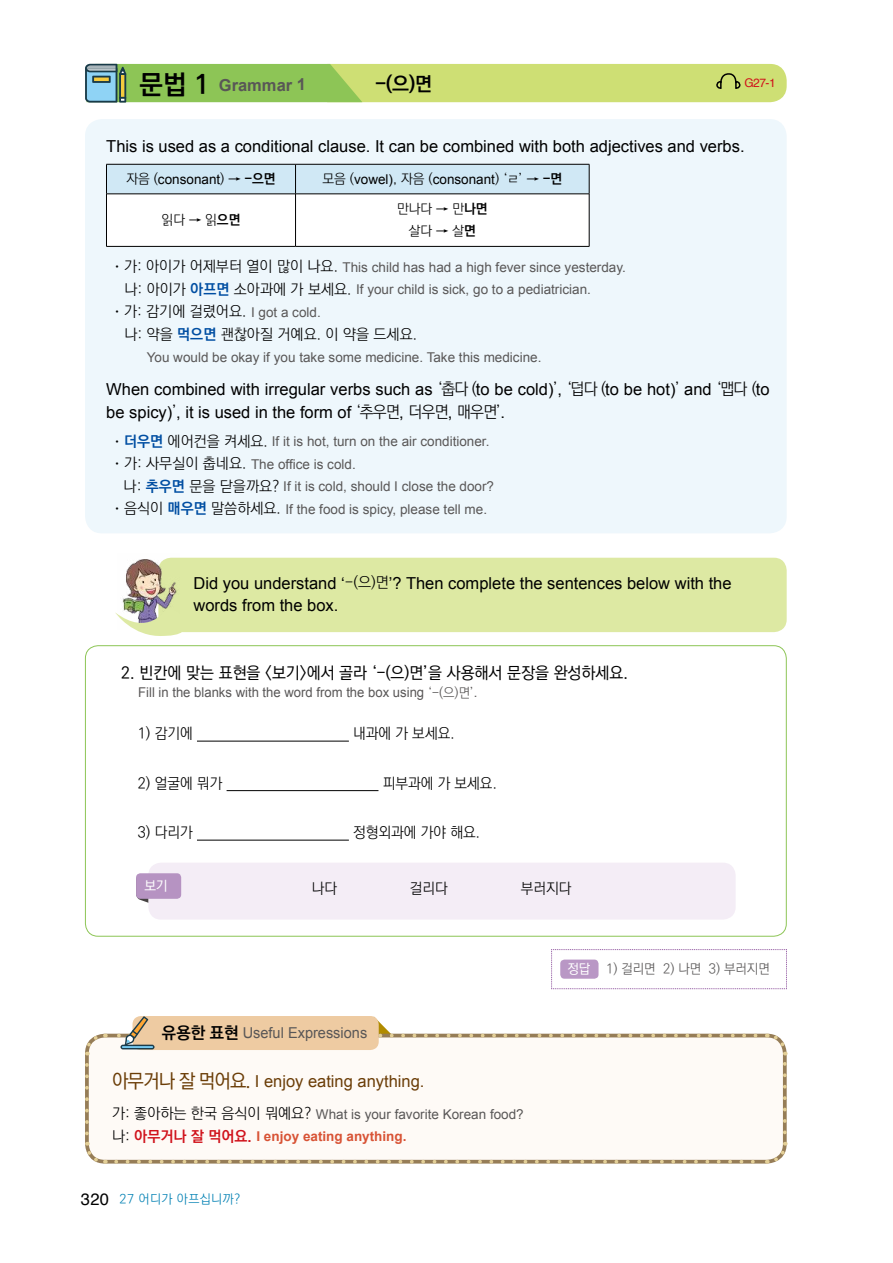
<style>
.page{position:relative;width:893px;height:1263px;background:#fff}
.page>*{position:absolute;margin:0;border:0;box-sizing:border-box;transform-origin:0 0}
.t1{font:700 19.5px "Ko Pub Dotum";color:#000}
.t2{font:16.5px/23.2px "Arial";color:#000}
.t3{font:500 16.5px "Ko Pub Dotum";color:#000}
.t4{font:16.5px "Arial";color:#6b3d07}
.t5{font:700 16.5px "Arial";color:#595757}
.t6{font:300 15px/22.5px "Ko Pub Dotum";color:#000}
.t7{font:15px "Arial";color:#595757}
.t8{font:13.5px/22.5px "Arial";color:#595757}
.t9{font:13.5px "Arial";color:#000}
.t10{font:300 13.5px/22.5px "Ko Pub Dotum";color:#000;text-align:center}
.t11{font:300 13.5px "Ko Pub Dotum";color:#595757}
.t12{font:500 13.5px "Ko Pub Dotum";color:#fff}
.t13{font:300 12.75px "Ko Pub Dotum";letter-spacing:.025em;color:#0080b3}
.t14{font:12px "Helvetica";color:#d0121b}
.s1{font-family:"Ko Pub Dotum";font-size:27px;color:#000}
.s2{font-family:"Ko Pub Dotum";font-weight:300}
.s3{font-family:"Ko Pub Dotum";font-weight:700}
.s4{font-weight:700}
.s5{font-family:"Ko Pub Dotum";font-weight:700;font-size:15px;color:#000}
.s6{font-family:"Ko Pub Dotum";font-weight:300;font-size:15px;color:#000}
.s7{font-family:"Ko Pub Dotum";font-weight:700;font-size:15px;color:#004ea2}
.s8{font-family:"Arial";font-weight:400;font-size:13.5px;color:#595757}
.s9{font-weight:700;color:#004ea2}
.s10{font-family:"Ko Pub Dotum";font-weight:300;font-size:15px}
.s11{font-weight:500;color:#fff}
.s12{font-family:"Ko Pub Dotum";font-weight:700;font-size:16.5px;color:#000}
.s13{font-family:"Ko Pub Dotum";font-weight:500;font-size:19.5px}
.s14{font-family:"Ko Pub Dotum";font-weight:700;font-size:15px;color:#d0121b}
.s15{font-weight:700;color:#d85335}
.s16{font-family:"Helvetica";font-weight:400;font-size:16.5px;color:#000}
</style>
<div class="page">
<svg style="left:137px;top:898px;width:20px;height:21px"></svg>
<div style="left:148px;top:863px;width:588px;height:56px;background:#f4edf6;border-radius:13px"></div>
<div style="left:136px;top:873px;width:45px;height:26px;background:#b693c2;border-radius:4px"></div>
<hr style="left:197px;top:741px;width:152px;height:1px;background:#000">
<hr style="left:227px;top:790px;width:151px;height:1px;background:#000">
<hr style="left:197px;top:840px;width:152px;height:1px;background:#000">
<div style="left:85px;top:119px;width:702px;height:414px;background:#eef7fc;border-radius:17px"></div>
<svg style="left:107px;top:165px;width:482px;height:81px;background:#ebf4f8"></svg>
<hr style="left:106px;top:164px;width:190px;height:1px;background:#000">
<hr style="left:106px;top:164px;width:1px;height:30px;background:#000">
<hr style="left:296px;top:164px;width:293px;height:1px;background:#000">
<hr style="left:295px;top:164px;width:1px;height:30px;background:#000">
<hr style="left:589px;top:164px;width:1px;height:30px;background:#000">
<hr style="left:106px;top:194px;width:190px;height:1px;background:#000">
<hr style="left:106px;top:194px;width:1px;height:52px;background:#000">
<hr style="left:296px;top:194px;width:293px;height:1px;background:#000">
<hr style="left:295px;top:194px;width:1px;height:52px;background:#000">
<hr style="left:589px;top:194px;width:1px;height:52px;background:#000">
<hr style="left:106px;top:246px;width:190px;height:1px;background:#000">
<hr style="left:296px;top:246px;width:293px;height:1px;background:#000">
<svg style="left:85px;top:64px;width:702px;height:39px;background:#b4d26f"></svg>
<div style="left:158px;top:558px;width:629px;height:74px;background:#dde9a3;border-radius:13px"></div>
<img style="left:122px;top:557px;width:58px;height:49px">
<svg style="left:115px;top:606px;width:73px;height:30px"></svg>
<svg style="left:551px;top:949px;width:236px;height:40px"></svg>
<div style="left:87px;top:1035px;width:698px;height:127px;background:#fefaf6;border-radius:18px"></div>
<svg style="left:116px;top:1160px;width:645px;height:3px;background:#ab9368"></svg>
<svg style="left:85px;top:1065px;width:21px;height:99px"></svg>
<svg style="left:767px;top:1142px;width:21px;height:22px"></svg>
<svg style="left:767px;top:1033px;width:20px;height:99px"></svg>
<svg style="left:85px;top:1016px;width:671px;height:39px"></svg>
<p class="t5" style="left:140px;top:74px;width:168px"><span class="s1">문법 1</span> Grammar 1</p>
<h1 class="t1" style="left:375px;top:75px;width:59px">-(으)면</h1>
<p class="t14" style="left:744px;top:75px;width:33px">G27-1</p>
<p class="t2" style="left:106px;top:134px;width:640px">This is used as a conditional clause. It can be combined with both adjectives and verbs.</p>
<p class="t9" style="left:126px;top:170px;width:151px"><span class="s2">자음 (</span>consonant<span class="s2">) →</span> <span class="s3">-으면</span></p>
<p class="t9" style="left:322px;top:170px;width:241px"><span class="s2">모음 (</span>vowel)<span class="s2">, 자음 (</span>consonant<span class="s2">) ‘ㄹ’ →</span> <span class="s3">-면</span></p>
<p class="t10" style="left:162px;top:209px;width:80px">읽다 → 읽<span class="s4">으면</span></p>
<p class="t10" style="left:397px;top:198px;width:92px">만나다 → 만<span class="s4">나면 </span>살다 → 살<span class="s4">면</span></p>
<p class="t8" style="left:125px;top:256px;width:503px;text-indent:-14px"><span class="s5">ㆍ</span><span class="s6">가: 아이가 어제부터 열이 많이 나요.</span> This child has had a high fever since yesterday. <span class="s6">나: 아이가</span> <span class="s7">아프면</span> <span class="s6">소아과에 가 보세요.</span> If your child is sick, go to a pediatrician.</p>
<p class="t6" style="left:125px;top:301px;width:294px;text-indent:-14px"><span class="s4">ㆍ</span>가: 감기에 걸렸어요. <span class="s8">I got a cold.<br></span>나: 약을 <span class="s9">먹으면</span> 괜찮아질 거예요. 이 약을 드세요.</p>
<p class="t8" style="left:147px;top:346px;width:396px">You would be okay if you take some medicine. Take this medicine.</p>
<p class="t2" style="left:106px;top:377px;width:665px">When combined with irregular verbs such as <span class="s2">‘춥다 (</span>to be cold)<span class="s2">’</span>, <span class="s2">‘덥다 (</span>to be hot)<span class="s2">’</span> and <span class="s2">‘맵다 (</span>to be spicy)<span class="s2">’</span>, it is used in the form of <span class="s2">‘추우면</span>, <span class="s2">더우면</span>, <span class="s2">매우면’</span>.</p>
<p class="t8" style="left:111px;top:430px;width:380px"><span class="s5">ㆍ</span><span class="s7">더우면</span> <span class="s6">에어컨을 켜세요.</span> If it is hot, turn on the air conditioner.<span class="s5">ㆍ</span><span class="s6">가: 사무실이 춥네요.</span> The office is cold.</p>
<p class="t8" style="left:111px;top:475px;width:385px;text-indent:13px"><span class="s6">나:</span> <span class="s7">추우면</span> <span class="s6">문을 닫을까요?</span> If it is cold, should I close the door?<span class="s5">ㆍ</span><span class="s6">음식이</span> <span class="s7">매우면</span> <span class="s6">말씀하세요.</span> If the food is spicy, please tell me.</p>
<p class="t2" style="left:194px;top:572px;width:540px;line-height:22.5px">Did you understand ‘<span class="s10">-(으)면</span>’? Then complete the sentences below with the words from the box.</p>
<p class="t3" style="left:121px;top:664px;width:509px">2. 빈칸에 맞는 표현을 &lt;보기&gt;에서 골라 ‘-(으)면’을 사용해서 문장을 완성하세요.</p>
<p class="t8" style="left:138px;top:682px;width:341px">Fill in the blanks with the word from the box using <span class="s2">‘-(으)면’</span>.</p>
<p class="t6" style="left:138px;top:723px;width:56px">1) 감기에</p>
<p class="t6" style="left:353px;top:723px;width:103px">내과에 가 보세요.</p>
<p class="t6" style="left:138px;top:772px;width:86px">2) 얼굴에 뭐가</p>
<p class="t6" style="left:383px;top:772px;width:116px">피부과에 가 보세요.</p>
<p class="t6" style="left:138px;top:822px;width:56px">3) 다리가</p>
<p class="t6" style="left:353px;top:822px;width:128px">정형외과에 가야 해요.</p>
<p class="t12" style="left:145px;top:879px;width:25px">보기</p>
<p class="t6" style="left:312px;top:878px;width:27px">나다</p>
<p class="t6" style="left:410px;top:878px;width:40px">걸리다</p>
<p class="t6" style="left:521px;top:878px;width:52px">부러지다</p>
<p class="t11" style="left:567px;top:962px;width:204px"><span class="s11">정답</span> 1) 걸리면 2) 나면 3) 부러지면</p>
<p class="t7" style="left:162px;top:1023px;width:207px"><span class="s12">유용한 표현</span> Useful Expressions</p>
<p class="t4" style="left:112px;top:1070px;width:314px"><span class="s13">아무거나 잘 먹어요.</span> I enjoy eating anything.</p>
<p class="t8" style="left:112px;top:1103px;width:413px"><span class="s6">가: 좋아하는 한국 음식이 뭐예요?</span> What is your favorite Korean food? <span class="s6">나:</span> <span class="s14">아무거나 잘 먹어요.</span> <span class="s15">I enjoy eating anything.</span></p>
<p class="t13" style="left:81px;top:1192px;width:161px"><span class="s16">320</span> 27 어디가 아프십니까?</p>
</div>
